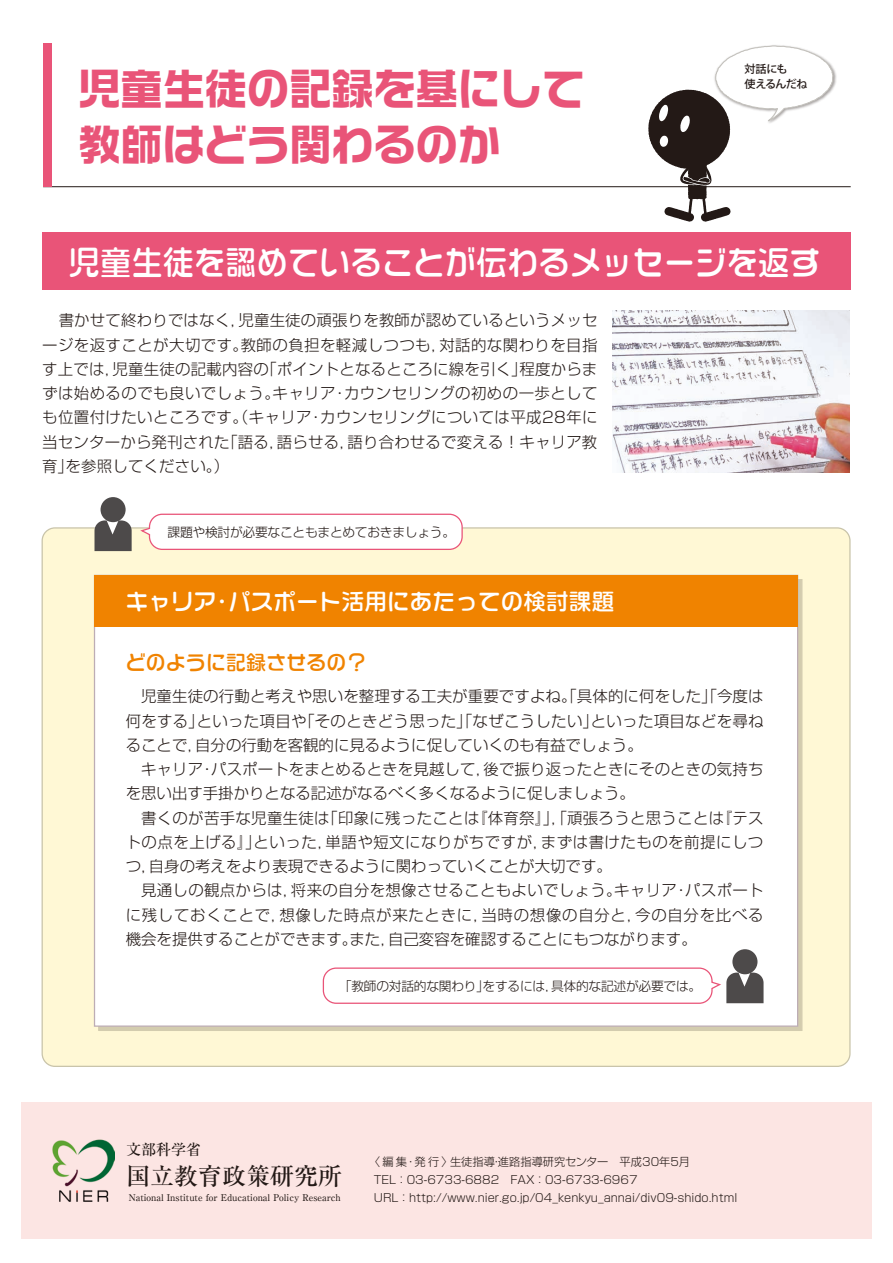
<style>
.page{position:relative;width:893px;height:1263px;background:#fff}
.page>*{position:absolute;margin:0;border:0;box-sizing:border-box;transform-origin:0 0}
.t1{font:43.5px "True Logo G Extra RKSJ H";letter-spacing:-.03em;color:#e95478}
.t2{font:33px "True Logo Maru Bold RKSJ H";letter-spacing:.01em;color:#fff;scale:.94 1}
.t3{font:500 24px "Ryumin Pro";color:#231916}
.t4{font:22.5px "True Logo Maru Bold RKSJ H";letter-spacing:.01em;color:#fff}
.t5{font:19.95px "True Logo Maru Bold RKSJ H";letter-spacing:.01em;color:#f08300}
.t6{font:300 15.45px/24.3px "Shin Go Pro";color:#231916;text-align:justify}
.t7{font:500 15px "Ryumin Pro";color:#231916}
.t8{font:300 12.75px "Shin Go Pro";letter-spacing:-.02em;color:#231916}
.t9{font:300 11.25px/18px "Shin Go Pro";color:#231916}
.t10{font:500 11.1px "Koz Go Pr 6 N";letter-spacing:-.05em;color:#231916}
.t11{font:500 9.3px "Ryumin Pro";color:#231916}
</style>
<div class="page">
<div style="left:42px;top:528px;width:808px;height:538px;background:#fff8d5;border-radius:13px"></div>
<div style="left:21px;top:1102px;width:851px;height:137px;background:#fce5e3"></div>
<img style="left:52px;top:1139px;width:62px;height:62px">
<div style="left:42px;top:232px;width:808px;height:57px;background:#e95478"></div>
<svg style="left:648px;top:45px;width:186px;height:177px"></svg>
<hr style="left:43px;top:186px;width:808px;height:1px;background:#231916">
<div style="left:43px;top:43px;width:8px;height:144px;background:#e95478"></div>
<svg style="left:140px;top:513px;width:323px;height:37px"></svg>
<svg style="left:95px;top:520px;width:37px;height:31px"></svg>
<div style="left:101px;top:497px;width:25px;height:25px;background:#4d4a4a;border-radius:50%"></div>
<img style="left:613px;top:310px;width:237px;height:163px">
<div style="left:94px;top:575px;width:704px;height:452px;background:#fff;border:1px solid #bdadb5"></div>
<div style="left:95px;top:575px;width:703px;height:51px;background:#f08300"></div>
<svg style="left:322px;top:967px;width:441px;height:37px"></svg>
<div style="left:732px;top:949px;width:25px;height:25px;background:#4d4a4a;border-radius:50%"></div>
<p class="t10" style="left:744px;top:62px;width:45px">対話にも</p>
<h1 class="t1" style="left:78px;top:67px;width:509px">児童生徒の記録を基にして</h1>
<p class="t10" style="left:744px;top:78px;width:65px">使えるんだね</p>
<h1 class="t1" style="left:78px;top:122px;width:425px">教師はどう関わるのか</h1>
<h2 class="t2" style="left:69px;top:246px;width:801px">児童生徒を認めていることが伝わるメッセージを返す</h2>
<p class="t6" style="left:42px;top:307px;width:557px;text-indent:17px">書かせて終わりではなく，児童生徒の頑張りを教師が認めているというメッセージを返すことが大切です。教師の負担を軽減しつつも，対話的な関わりを目指す上では，児童生徒の記載内容の「ポイントとなるところに線を引く」程度からまずは始めるのでも良いでしょう。キャリア・カウンセリングの初めの一歩としても位置付けたいところです。（キャリア・カウンセリングについては平成28年に当センターから発刊された「語る，語らせる，語り合わせるで変える！キャリア教育」を参照してください。）</p>
<p class="t8" style="left:168px;top:522px;width:289px">課題や検討が必要なこともまとめておきましょう。</p>
<h3 class="t4" style="left:126px;top:590px;width:490px">キャリア・パスポート活用にあたっての検討課題</h3>
<p class="t5" style="left:126px;top:652px;width:242px">どのように記録させるの？</p>
<p class="t6" style="left:126px;top:682px;width:639px;text-indent:15px">児童生徒の行動と考えや思いを整理する工夫が重要ですよね。「具体的に何をした」「今度は何をする」といった項目や「そのときどう思った」「なぜこうしたい」といった項目などを尋ねることで，自分の行動を客観的に見るように促していくのも有益でしょう。</p>
<p class="t6" style="left:126px;top:755px;width:639px;text-indent:15px">キャリア・パスポートをまとめるときを見越して，後で振り返ったときにそのときの気持ちを思い出す手掛かりとなる記述がなるべく多くなるように促しましょう。</p>
<p class="t6" style="left:126px;top:804px;width:640px;text-indent:15px">書くのが苦手な児童生徒は「印象に残ったことは『体育祭』」，「頑張ろうと思うことは『テストの点を上げる』」といった，単語や短文になりがちですが，まずは書けたものを前提にしつつ，自身の考えをより表現できるように関わっていくことが大切です。</p>
<p class="t6" style="left:126px;top:876px;width:640px;text-indent:15px">見通しの観点からは，将来の自分を想像させることもよいでしょう。キャリア・パスポートに残しておくことで，想像した時点が来たときに，当時の想像の自分と，今の自分を比べる機会を提供することができます。また，自己変容を確認することにもつながります。</p>
<p class="t8" style="left:339px;top:976px;width:364px">「教師の対話的な関わり」をするには，具体的な記述が必要では。</p>
<p class="t7" style="left:126px;top:1138px;width:77px">文部科学省</p>
<h3 class="t3" style="left:126px;top:1157px;width:217px">国立教育政策研究所</h3>
<p class="t11" style="left:129px;top:1190px;width:214px">National Institute for Educational Policy Research</p>
<p class="t9" style="left:374px;top:1151px;width:365px;text-indent:-5px">〈編集・発行〉生徒指導・進路指導研究センター　平成30年5月<br>TEL ：03-6733-6882　FAX ：03-6733-6967<br>URL ：http://www.nier.go.jp/04_kenkyu_annai/div09-shido.html</p>
</div>
